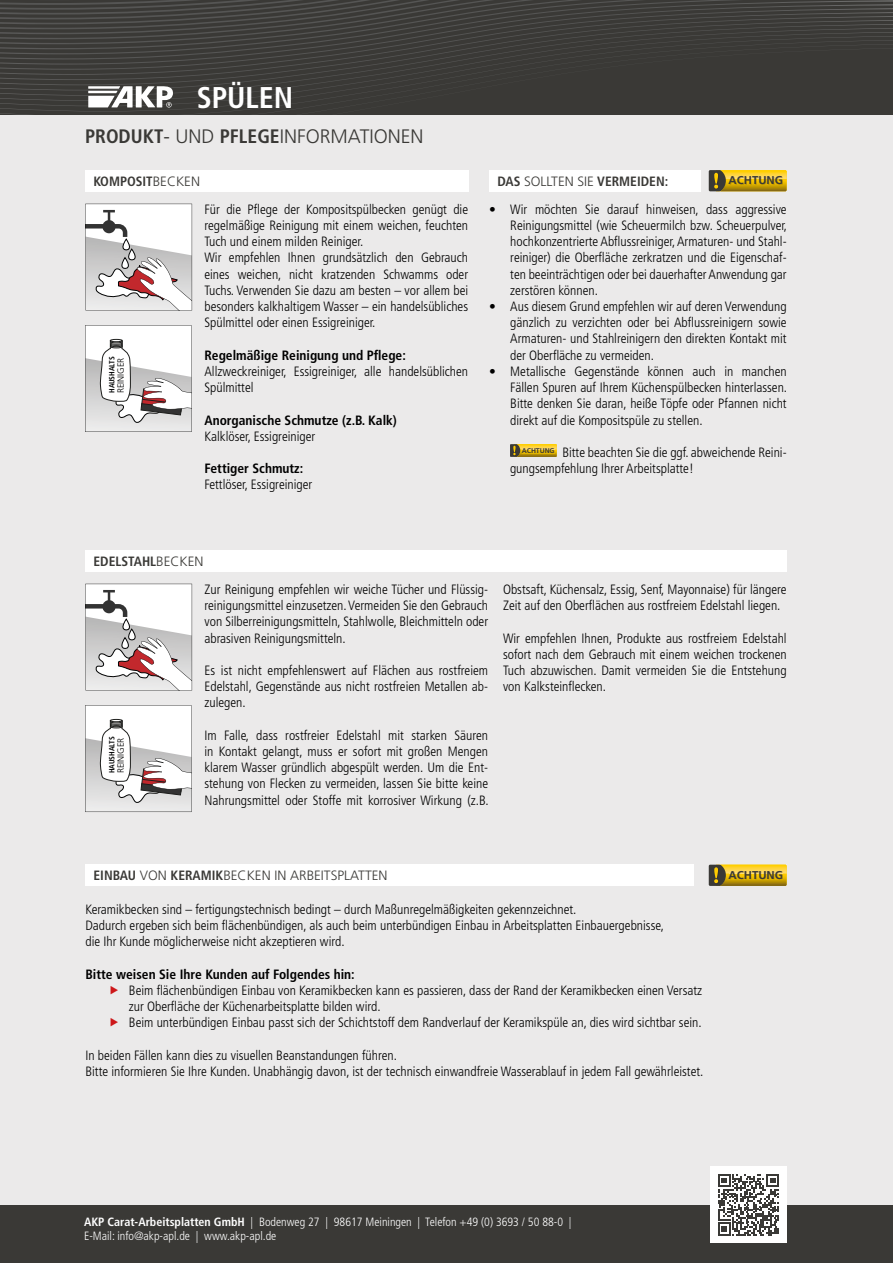
<style>
.page{position:relative;width:893px;height:1263px;background:#ebeaea}
.page>*{position:absolute;margin:0;border:0;box-sizing:border-box;transform-origin:0 0}
.t1{font:700 condensed 30px "Frutiger LT Std";color:#fff}
.t2{font:300 19.5px "Frutiger LT Pro";color:#3a3936}
.t3{font:300 condensed 13.5px/16.2px "Frutiger LT Std";color:#000}
.t4{font:700 condensed 13.5px "Frutiger LT Std";color:#000}
.t5{font:700 condensed 13.5px "Frutiger LT Std";color:#3a3936}
.t6{font:300 13.5px "Frutiger LT Pro";color:#3a3936}
.t7{font:300 condensed 12px/14.4px "Frutiger LT Std";color:#fff}
.t8{font:700 11.4px "Frutiger LT Pro";color:#3a3936}
.t9{font:300 9px "Frutiger LT Pro";color:#010202}
.t10{font:700 condensed 7.5px "Frutiger LT Std";color:#010202}
.s1{font-family:"Frutiger LT Std";font-weight:700;font-stretch:condensed}
.s2{font-family:"Frutiger LT Pro";font-weight:300;font-stretch:normal}
.s3{font-weight:700}
</style>
<div class="page">
<img style="left:0;top:113px;width:36px;height:2px">
<hr style="left:177px;top:112px;width:716px;height:3px;background:#3a3936">
<div style="left:0;top:106px;width:893px;height:6px;background:#3a3936"></div>
<div style="left:0;top:101px;width:893px;height:5px;background:#3a3936"></div>
<div style="left:0;top:96px;width:893px;height:5px;background:#3a3936"></div>
<img style="left:0;top:90px;width:893px;height:6px">
<img style="left:0;top:85px;width:893px;height:5px">
<img style="left:0;top:80px;width:893px;height:5px">
<img style="left:0;top:75px;width:893px;height:5px">
<img style="left:0;top:70px;width:893px;height:5px">
<img style="left:0;top:0;width:893px;height:70px">
<img style="left:0;top:0;width:744px;height:65px">
<img style="left:0;top:0;width:646px;height:59px">
<img style="left:0;top:0;width:583px;height:54px">
<img style="left:0;top:0;width:534px;height:49px">
<img style="left:0;top:0;width:495px;height:44px">
<img style="left:0;top:0;width:461px;height:39px">
<img style="left:0;top:0;width:430px;height:34px">
<img style="left:0;top:0;width:401px;height:29px">
<img style="left:0;top:0;width:371px;height:24px">
<img style="left:0;top:0;width:340px;height:19px">
<img style="left:0;top:0;width:304px;height:15px">
<img style="left:0;top:0;width:260px;height:10px">
<img style="left:0;top:0;width:201px;height:5px">
<img style="left:30px;top:0;width:48px;height:1px">
<svg style="left:88px;top:86px;width:85px;height:22px;background:#b6b6b5"></svg>
<div style="left:0;top:1205px;width:893px;height:58px;background:#3a3936"></div>
<div style="left:710px;top:1166px;width:77px;height:77px;background:#fff"></div>
<svg style="left:718px;top:1174px;width:61px;height:61px"></svg>
<svg style="left:709px;top:865px;width:78px;height:21px;background:#c19f21"></svg>
<svg style="left:510px;top:444px;width:47px;height:13px"></svg>
<div style="left:85px;top:170px;width:383px;height:21px;background:#fff"></div>
<div style="left:85px;top:550px;width:702px;height:21px;background:#fff"></div>
<div style="left:85px;top:865px;width:609px;height:21px;background:#fff"></div>
<div style="left:489px;top:170px;width:212px;height:21px;background:#fff"></div>
<svg style="left:709px;top:170px;width:78px;height:22px;background:#c3a121"></svg>
<svg style="left:85px;top:204px;width:107px;height:106px;background:#dbd5d5"></svg>
<svg style="left:85px;top:584px;width:107px;height:106px;background:#dad5d5"></svg>
<svg style="left:85px;top:325px;width:107px;height:107px"></svg>
<svg style="left:85px;top:705px;width:107px;height:107px"></svg>
<h1 class="t1" style="left:197px;top:79px;width:98px">SPÜLEN</h1>
<h2 class="t2" style="left:85px;top:125px;width:340px"><span class="s1">PRODUKT</span>- UND <span class="s1">PFLEGE</span>INFORMATIONEN</h2>
<p class="t5" style="left:94px;top:173px;width:108px">KOMPOSIT<span class="s2">BECKEN</span></p>
<p class="t10" style="left:108px;top:393px;width:38px;rotate:-90deg">HAUSHALTS</p>
<p class="t9" style="left:116px;top:393px;width:37px;rotate:-90deg">REINIGER</p>
<p class="t3" style="left:204px;top:201px;width:265px">Für die Pflege der Kompositspülbecken genügt die regelmäßige Reinigung mit einem weichen, feuchten Tuch und einem milden Reiniger.<br>Wir empfehlen Ihnen grundsätzlich den Gebrauch eines weichen, nicht kratzenden Schwamms oder Tuchs. Verwenden Sie dazu am besten – vor allem bei besonders kalkhaltigem Wasser – ein handelsübliches Spülmittel oder einen Essigreiniger.</p>
<p class="t4" style="left:204px;top:347px;width:203px">Regelmäßige Reinigung und Pflege:</p>
<p class="t3" style="left:204px;top:363px;width:265px">Allzweckreiniger, Essigreiniger, alle handelsüblichen<br>Spülmittel</p>
<p class="t4" style="left:204px;top:412px;width:194px">Anorganische Schmutze (z.B. Kalk)</p>
<p class="t3" style="left:204px;top:428px;width:112px">Kalklöser, Essigreiniger</p>
<p class="t4" style="left:204px;top:460px;width:100px">Fettiger Schmutz:</p>
<p class="t3" style="left:204px;top:477px;width:109px">Fettlöser, Essigreiniger</p>
<p class="t5" style="left:497px;top:173px;width:172px">DAS <span class="s2">SOLLTEN SIE</span> VERMEIDEN:</p>
<p class="t8" style="left:729px;top:173px;width:56px">ACHTUNG</p>
<p class="t3" style="left:510px;top:201px;width:278px;text-align:justify;text-indent:-21px">• Wir möchten Sie darauf hinweisen, dass aggressive Reinigungsmittel (wie Scheuermilch bzw. Scheuerpulver, hochkonzentrierte Abflussreiniger, Armaturen- und Stahl&shy;reiniger) die Oberfläche zerkratzen und die Eigenschaf&shy;ten beeinträchtigen oder bei dauerhafter Anwendung gar zerstören können.</p>
<p class="t3" style="left:510px;top:298px;width:278px;text-align:justify;text-indent:-21px">• Aus diesem Grund empfehlen wir auf deren Verwendung gänzlich zu verzichten oder bei Abflussreinigern sowie Armaturen- und Stahlreinigern den direkten Kontakt mit der Oberfläche zu vermeiden.</p>
<p class="t3" style="left:510px;top:363px;width:278px;text-align:justify;text-indent:-21px">• Metallische Gegenstände können auch in manchen Fällen Spuren auf Ihrem Küchenspülbecken hinterlassen.<br>Bitte denken Sie daran, heiße Töpfe oder Pfannen nicht direkt auf die Kompositspüle zu stellen.</p>
<p class="t3" style="left:510px;top:444px;width:278px;text-indent:12px"><sup>ACHTUNG</sup> Bitte beachten Sie die ggf. abweichende Reini&shy;gungsempfehlung Ihrer Arbeitsplatte!</p>
<p class="t5" style="left:94px;top:553px;width:111px">EDELSTAHL<span class="s2">BECKEN</span></p>
<p class="t10" style="left:108px;top:773px;width:38px;rotate:-90deg">HAUSHALTS</p>
<p class="t9" style="left:116px;top:773px;width:37px;rotate:-90deg">REINIGER</p>
<p class="t3" style="left:204px;top:581px;width:285px;text-align:justify">Zur Reinigung empfehlen wir weiche Tücher und Flüssig&shy;reinigungsmittel einzusetzen. Vermeiden Sie den Gebrauch von Silberreinigungsmitteln, Stahlwolle, Bleichmitteln oder abrasiven Reinigungsmitteln.</p>
<p class="t3" style="left:204px;top:662px;width:285px;text-align:justify">Es ist nicht empfehlenswert auf Flächen aus rostfreiem Edelstahl, Gegenstände aus nicht rostfreien Metallen ab&shy;zulegen.</p>
<p class="t3" style="left:204px;top:727px;width:286px;text-align:justify">Im Falle, dass rostfreier Edelstahl mit starken Säuren in Kontakt gelangt, muss er sofort mit großen Mengen klarem Wasser gründlich abgespült werden. Um die Ent&shy;stehung von Flecken zu vermeiden, lassen Sie bitte keine Nahrungsmittel oder Stoffe mit korrosiver Wirkung (z.B.</p>
<p class="t3" style="left:503px;top:581px;width:285px">Obstsaft, Küchensalz, Essig, Senf, Mayonnaise) für längere<br>Zeit auf den Oberflächen aus rostfreiem Edelstahl liegen.</p>
<p class="t3" style="left:503px;top:630px;width:285px;text-align:justify">Wir empfehlen Ihnen, Produkte aus rostfreiem Edelstahl sofort nach dem Gebrauch mit einem weichen trockenen Tuch abzuwischen. Damit vermeiden Sie die Entstehung von Kalksteinflecken.</p>
<p class="t6" style="left:94px;top:868px;width:295px"><span class="s1">EINBAU</span> VON <span class="s1">KERAMIK</span>BECKEN IN ARBEITSPLATTEN</p>
<p class="t8" style="left:729px;top:868px;width:56px">ACHTUNG</p>
<p class="t3" style="left:85px;top:901px;width:580px">Keramikbecken sind – fertigungstechnisch bedingt – durch Maßunregelmäßigkeiten gekennzeichnet.<br>Dadurch ergeben sich beim flächenbündigen, als auch beim unterbündigen Einbau in Arbeitsplatten Einbauergebnisse, die Ihr Kunde möglicherweise nicht akzeptieren wird.</p>
<p class="t4" style="left:85px;top:966px;width:271px">Bitte weisen Sie Ihre Kunden auf Folgendes hin:</p>
<p class="t3" style="left:129px;top:982px;width:575px">Beim flächenbündigen Einbau von Keramikbecken kann es passieren, dass der Rand der Keramikbecken einen Versatz zur Oberfläche der Küchenarbeitsplatte bilden wird.<br>Beim unterbündigen Einbau passt sich der Schichtstoff dem Randverlauf der Keramikspüle an, dies wird sichtbar sein.</p>
<p class="t3" style="left:85px;top:1047px;width:619px">In beiden Fällen kann dies zu visuellen Beanstandungen führen.<br>Bitte informieren Sie Ihre Kunden. Unabhängig davon, ist der technisch einwandfreie Wasserablauf in jedem Fall gewährleistet.</p>
<p class="t7" style="left:84px;top:1215px;width:489px"><span class="s3">AKP Carat-Arbeitsplatten GmbH</span> | Bodenweg 27 | 98617 Meiningen | Telefon +49 (0) 3693 / 50 88-0 |<br>E-Mail: info@akp-apl.de | www.akp-apl.de</p>
</div>
